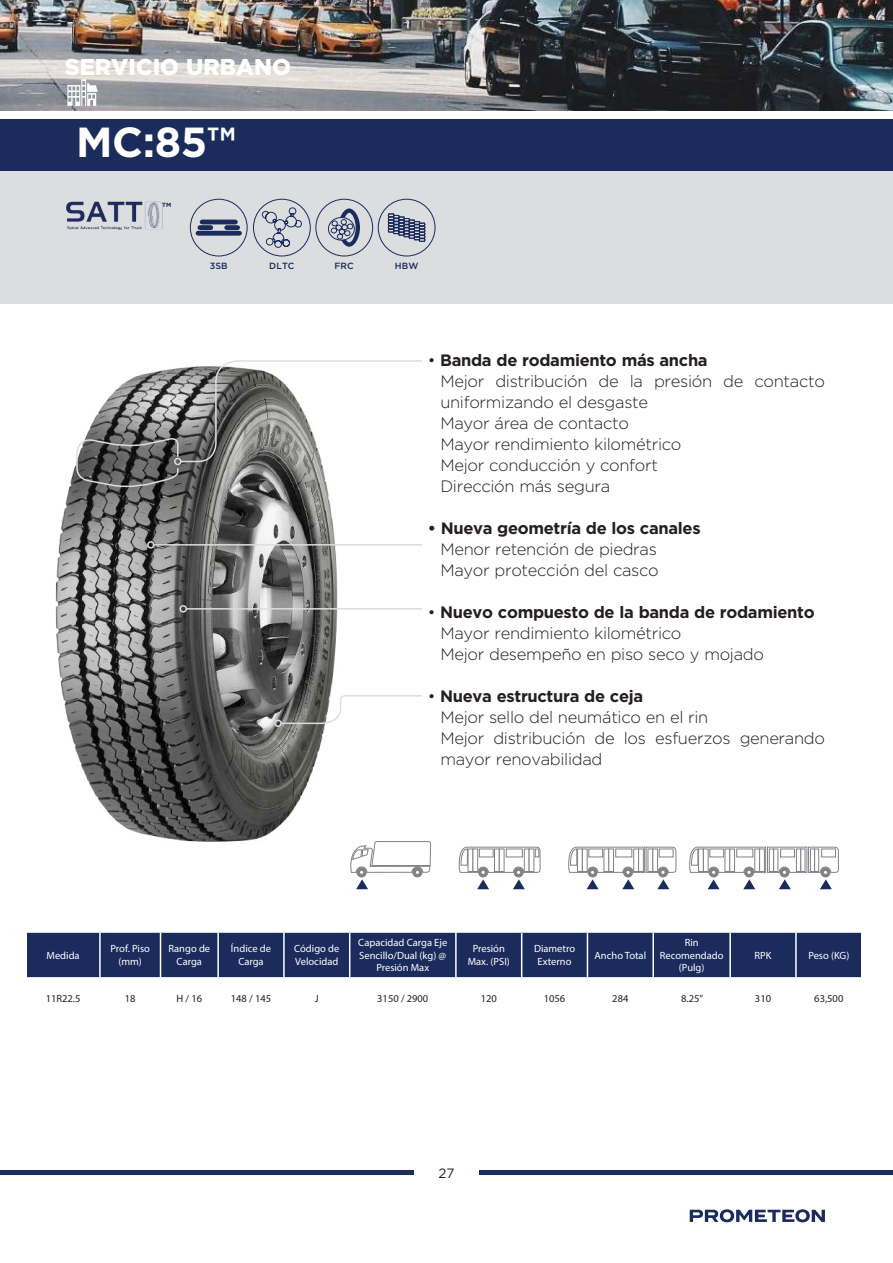
<style>
.page{position:relative;width:893px;height:1263px;background:#fff}
.page>*{position:absolute;margin:0;border:0;box-sizing:border-box;transform-origin:0 0}
.t1{font:700 42px "Gotham";color:#fff}
.t2{font:900 22.8px "Gotham";color:#fff}
.t3{font:300 16.5px/21px "Gotham";letter-spacing:-.02em;color:#231f20}
.t4{font:700 16.5px "Gotham";letter-spacing:-.02em;color:#231f20}
.t5{font:13.5px "Gotham";color:#231f20}
.t6{font:10.5px/12.6px "Myriad Pro";color:#fff;text-align:center}
.t7{font:10.5px "Myriad Pro";color:#231f20}
.t8{font:500 9px "Gotham";letter-spacing:.01em;color:#1a2b5c}
.t9{font:700 6px "Gotham";color:#1a2b5c}
.s1{font-weight:700}
</style>
<div class="page">
<div style="left:0;top:170px;width:893px;height:134px;background:#dcdddf"></div>
<div style="left:0;top:119px;width:893px;height:51px;background:#1a2b5c"></div>
<hr style="left:0;top:1170px;width:413px;height:4px;background:#1a2b5c">
<hr style="left:479px;top:1170px;width:414px;height:4px;background:#1a2b5c">
<img style="left:0;top:0;width:893px;height:111px">
<svg style="left:67px;top:79px;width:31px;height:27px"></svg>
<div style="left:27px;top:933px;width:834px;height:44px;background:#1a2b5c"></div>
<hr style="left:99px;top:933px;width:2px;height:44px;background:#fff">
<hr style="left:160px;top:933px;width:1px;height:44px;background:#fff">
<hr style="left:217px;top:933px;width:2px;height:44px;background:#fff">
<hr style="left:283px;top:933px;width:2px;height:44px;background:#fff">
<hr style="left:349px;top:933px;width:1px;height:44px;background:#fff">
<hr style="left:455px;top:933px;width:2px;height:44px;background:#fff">
<hr style="left:521px;top:933px;width:1px;height:44px;background:#fff">
<hr style="left:587px;top:933px;width:1px;height:44px;background:#fff">
<hr style="left:652px;top:933px;width:2px;height:44px;background:#fff">
<hr style="left:729px;top:933px;width:2px;height:44px;background:#fff">
<hr style="left:795px;top:933px;width:2px;height:44px;background:#fff">
<div style="left:190px;top:199px;width:58px;height:57px;border:1px solid #1a2b5c;border-radius:50%"></div>
<svg style="left:196px;top:220px;width:46px;height:16px"></svg>
<div style="left:315px;top:199px;width:58px;height:57px;border:1px solid #1a2b5c;border-radius:50%"></div>
<div style="left:328px;top:217px;width:26px;height:23px;border:1px solid #1a2b5c;border-radius:50%"></div>
<svg style="left:331px;top:208px;width:29px;height:39px"></svg>
<div style="left:253px;top:199px;width:58px;height:57px;border:1px solid #1a2b5c;border-radius:50%"></div>
<svg style="left:262px;top:207px;width:40px;height:41px"></svg>
<div style="left:378px;top:199px;width:57px;height:57px;border:1px solid #1a2b5c;border-radius:50%"></div>
<svg style="left:388px;top:213px;width:38px;height:29px"></svg>
<img style="left:66px;top:201px;width:97px;height:29px">
<img style="left:55px;top:466px;width:283px;height:376px">
<hr style="left:154px;top:544px;width:268px;height:2px;background:#dcdddf">
<div style="left:147px;top:541px;width:8px;height:8px;border:2px solid #dcdddf;border-radius:50%"></div>
<hr style="left:186px;top:608px;width:236px;height:2px;background:#dcdddf">
<div style="left:179px;top:605px;width:8px;height:8px;border:2px solid #dcdddf;border-radius:50%"></div>
<svg style="left:280px;top:694px;width:142px;height:31px"></svg>
<div style="left:274px;top:720px;width:8px;height:7px;border:2px solid #dcdddf;border-radius:50%"></div>
<svg style="left:75px;top:360px;width:347px;height:129px"></svg>
<svg style="left:690px;top:1209px;width:135px;height:13px"></svg>
<svg style="left:458px;top:846px;width:83px;height:43px"></svg>
<svg style="left:350px;top:841px;width:81px;height:48px"></svg>
<svg style="left:568px;top:846px;width:109px;height:43px"></svg>
<svg style="left:689px;top:846px;width:150px;height:43px"></svg>
<svg style="left:796px;top:848px;width:4px;height:24px"></svg>
<svg style="left:800px;top:848px;width:5px;height:24px"></svg>
<h2 class="t2" style="left:65px;top:51px;width:228px">SERVICIO URBANO</h2>
<h1 class="t1" style="left:76px;top:114px;width:161px">MC:85™</h1>
<p class="t9" style="left:162px;top:200px;width:11px">TM</p>
<p class="t8" style="left:210px;top:260px;width:19px">3SB</p>
<p class="t8" style="left:269px;top:260px;width:27px">DLTC</p>
<p class="t8" style="left:335px;top:260px;width:21px">FRC</p>
<p class="t8" style="left:395px;top:260px;width:25px">HBW</p>
<p class="t3" style="left:440px;top:349px;width:386px;text-indent:-13px">• <span class="s1">Banda de rodamiento más ancha<br></span>Mejor distribución de la presión de contacto uniformizando el desgaste<br>Mayor área de contacto<br>Mayor rendimiento kilométrico<br>Mejor conducción y confort<br>Dirección más segura</p>
<p class="t4" style="left:428px;top:517px;width:274px">• Nueva geometría de los canales</p>
<p class="t3" style="left:440px;top:538px;width:220px">Menor retención de piedras<br>Mayor protección del casco</p>
<p class="t3" style="left:440px;top:601px;width:376px;text-indent:-13px">• <span class="s1">Nuevo compuesto de la banda de rodamiento<br></span>Mayor rendimiento kilométrico<br>Mejor desempeño en piso seco y mojado</p>
<p class="t3" style="left:440px;top:685px;width:386px;text-indent:-13px">• <span class="s1">Nueva estructura de ceja<br></span>Mejor sello del neumático en el rin<br>Mejor distribución de los esfuerzos generando mayor renovabilidad</p>
<p class="t6" style="left:47px;top:948px;width:35px">Medida</p>
<p class="t6" style="left:111px;top:942px;width:41px">Prof. Piso (mm)</p>
<p class="t6" style="left:168px;top:942px;width:43px">Rango de<br>Carga</p>
<p class="t6" style="left:231px;top:942px;width:42px">Índice de<br>Carga</p>
<p class="t6" style="left:294px;top:942px;width:47px;text-align:left">Código de<br>Velocidad</p>
<p class="t6" style="left:358px;top:936px;width:90px">Capacidad Carga Eje<br>Sencillo/Dual (kg) @<br>Presión Max</p>
<p class="t6" style="left:468px;top:942px;width:44px">Presión<br>Max. (PSI)</p>
<p class="t6" style="left:534px;top:942px;width:43px">Diametro<br>Externo</p>
<p class="t6" style="left:595px;top:948px;width:53px">Ancho Total</p>
<p class="t6" style="left:660px;top:936px;width:65px">Rin<br>Recomendado (Pulg)</p>
<p class="t6" style="left:755px;top:948px;width:18px">RPK</p>
<p class="t6" style="left:808px;top:948px;width:42px">Peso (KG)</p>
<p class="t7" style="left:46px;top:992px;width:36px">11R22.5</p>
<p class="t7" style="left:125px;top:992px;width:12px">18</p>
<p class="t7" style="left:176px;top:992px;width:27px">H / 16</p>
<p class="t7" style="left:231px;top:992px;width:42px">148 / 145</p>
<p class="t7" style="left:315px;top:992px;width:5px">J</p>
<p class="t7" style="left:377px;top:992px;width:53px">3150 / 2900</p>
<p class="t7" style="left:481px;top:992px;width:18px">120</p>
<p class="t7" style="left:544px;top:992px;width:23px">1056</p>
<p class="t7" style="left:612px;top:992px;width:18px">284</p>
<p class="t7" style="left:681px;top:992px;width:24px">8.25”</p>
<p class="t7" style="left:755px;top:992px;width:18px">310</p>
<p class="t7" style="left:814px;top:992px;width:31px">63,500</p>
<p class="t5" style="left:438px;top:1164px;width:17px">27</p>
</div>
